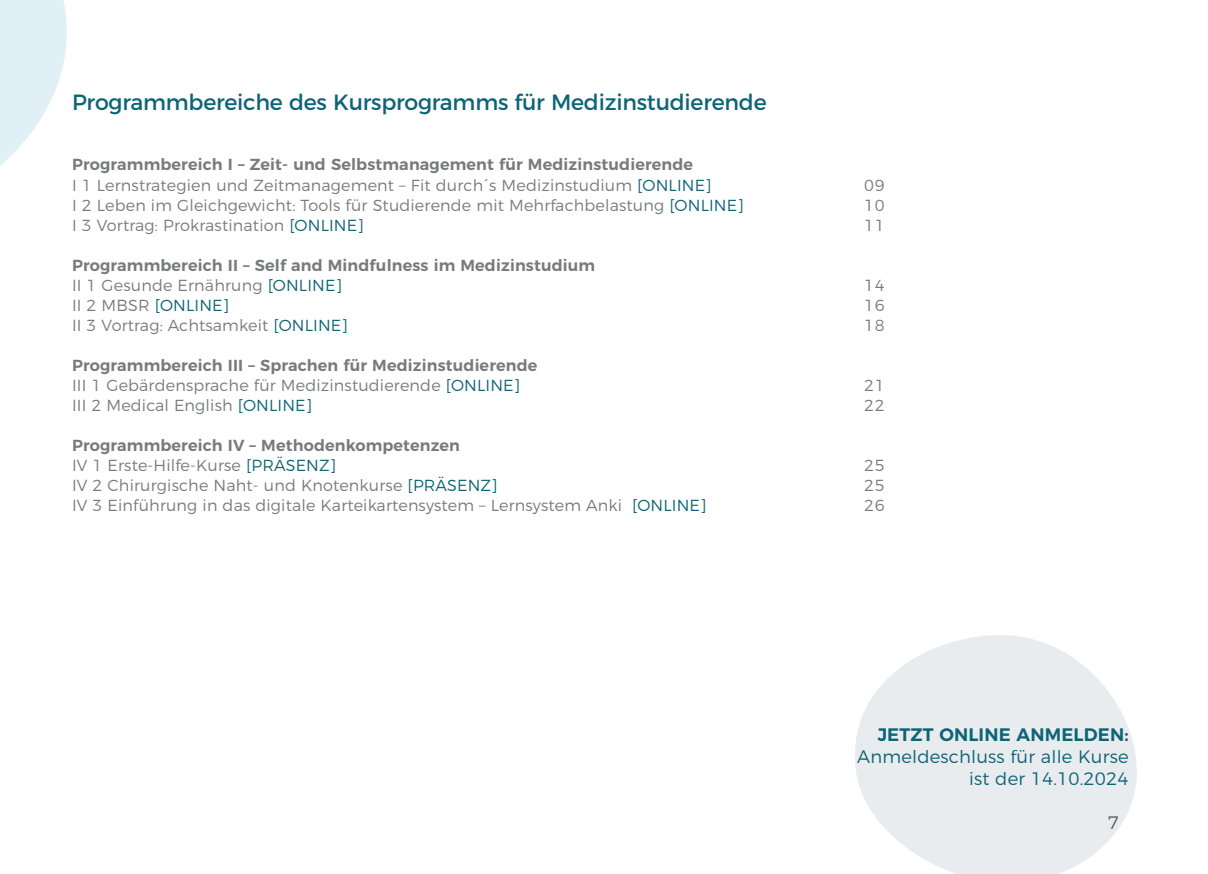
<style>
.page{position:relative;width:1208px;height:874px;background:#fff}
.page>*{position:absolute;margin:0;border:0;box-sizing:border-box;transform-origin:0 0}
.t1{font:22px "Montserrat";letter-spacing:-.01em;color:#0d6476}
.t2{font:300 18px/22px "Montserrat";letter-spacing:.01em;color:#0d6476;text-align:right}
.t3{font:600 18px "Montserrat";letter-spacing:.01em;color:#0d6476}
.t4{font:300 18px "Montserrat";color:#5a5d60}
.t5{font:600 16px/20px "Montserrat";letter-spacing:.01em;color:#787a7d}
.t6{font:300 16px "Montserrat";letter-spacing:.01em;color:#787a7d}
.t7{font:300 16px "Montserrat";letter-spacing:.01em;color:#0d6476}
.s1{font-weight:300}
.s2{font-weight:300;color:#0d6476}
.s3{color:#0d6476}
.s4{color:#787a7d}
</style>
<div class="page">
<svg style="left:855px;top:635px;width:282px;height:238px;fill:#e8ecee"></svg>
<div style="left:1108px;top:816px;width:10px;height:12px;background:#e8ecee"></div>
<div style="left:877px;top:728px;width:250px;height:13px;background:#e8ecee"></div>
<div style="left:857px;top:749px;width:270px;height:14px;background:#e8ecee"></div>
<div style="left:970px;top:771px;width:157px;height:14px;background:#e8ecee"></div>
<svg style="left:0;top:0;width:67px;height:166px"></svg>
<h1 class="t1" style="left:72px;top:85px;width:696px">Programmbereiche des Kursprogramms für Medizinstudierende</h1>
<p class="t5" style="left:72px;top:153px;width:641px">Programmbereich I – Zeit- und Selbstmanagement für Medizinstudierende<br><span class="s1">I 1 Lernstrategien und Zeitmanagement – Fit durch´s Medizinstudium</span> <span class="s2">[ONLINE]</span></p>
<p class="t6" style="left:864px;top:172px;width:22px">09</p>
<p class="t6" style="left:72px;top:192px;width:673px">I 2 Leben im Gleichgewicht: Tools für Studierende mit Mehrfachbelastung <span class="s3">[ONLINE]</span></p>
<p class="t6" style="left:864px;top:192px;width:22px">10</p>
<p class="t6" style="left:72px;top:212px;width:293px">I 3 Vortrag: Prokrastination <span class="s3">[ONLINE]</span></p>
<p class="t6" style="left:864px;top:212px;width:22px">11</p>
<p class="t5" style="left:72px;top:253px;width:525px">Programmbereich II – Self and Mindfulness im Medizinstudium<br><span class="s1">II 1 Gesunde Ernährung</span> <span class="s2">[ONLINE]</span></p>
<p class="t6" style="left:864px;top:272px;width:22px">14</p>
<p class="t7" style="left:72px;top:292px;width:159px"><span class="s4">II 2 MBSR</span> [ONLINE]</p>
<p class="t6" style="left:864px;top:292px;width:22px">16</p>
<p class="t6" style="left:72px;top:312px;width:277px">II 3 Vortrag: Achtsamkeit <span class="s3">[ONLINE]</span></p>
<p class="t6" style="left:864px;top:312px;width:22px">18</p>
<p class="t5" style="left:72px;top:353px;width:467px">Programmbereich III – Sprachen für Medizinstudierende<br><span class="s1">III 1 Gebärdensprache für Medizinstudierende</span> <span class="s2">[ONLINE]</span></p>
<p class="t6" style="left:864px;top:372px;width:22px">21</p>
<p class="t6" style="left:72px;top:392px;width:242px">III 2 Medical English <span class="s3">[ONLINE]</span></p>
<p class="t6" style="left:864px;top:392px;width:22px">22</p>
<p class="t5" style="left:72px;top:433px;width:389px">Programmbereich IV – Methodenkompetenzen<br><span class="s1">IV 1 Erste-Hilfe-Kurse</span> <span class="s2">[PRÄSENZ]</span></p>
<p class="t6" style="left:864px;top:452px;width:22px">25</p>
<p class="t6" style="left:72px;top:472px;width:427px">IV 2 Chirurgische Naht- und Knotenkurse <span class="s3">[PRÄSENZ]</span></p>
<p class="t6" style="left:864px;top:472px;width:22px">25</p>
<p class="t6" style="left:72px;top:492px;width:636px">IV 3 Einführung in das digitale Karteikartensystem – Lernsystem Anki <span class="s3">[ONLINE]</span></p>
<p class="t6" style="left:864px;top:492px;width:22px">26</p>
<p class="t3" style="left:877px;top:720px;width:252px">JETZT ONLINE ANMELDEN:</p>
<p class="t2" style="left:857px;top:744px;width:273px">Anmeldeschluss für alle Kurse ist der 14.10.2024</p>
<p class="t4" style="left:1107px;top:808px;width:13px">7</p>
</div>
